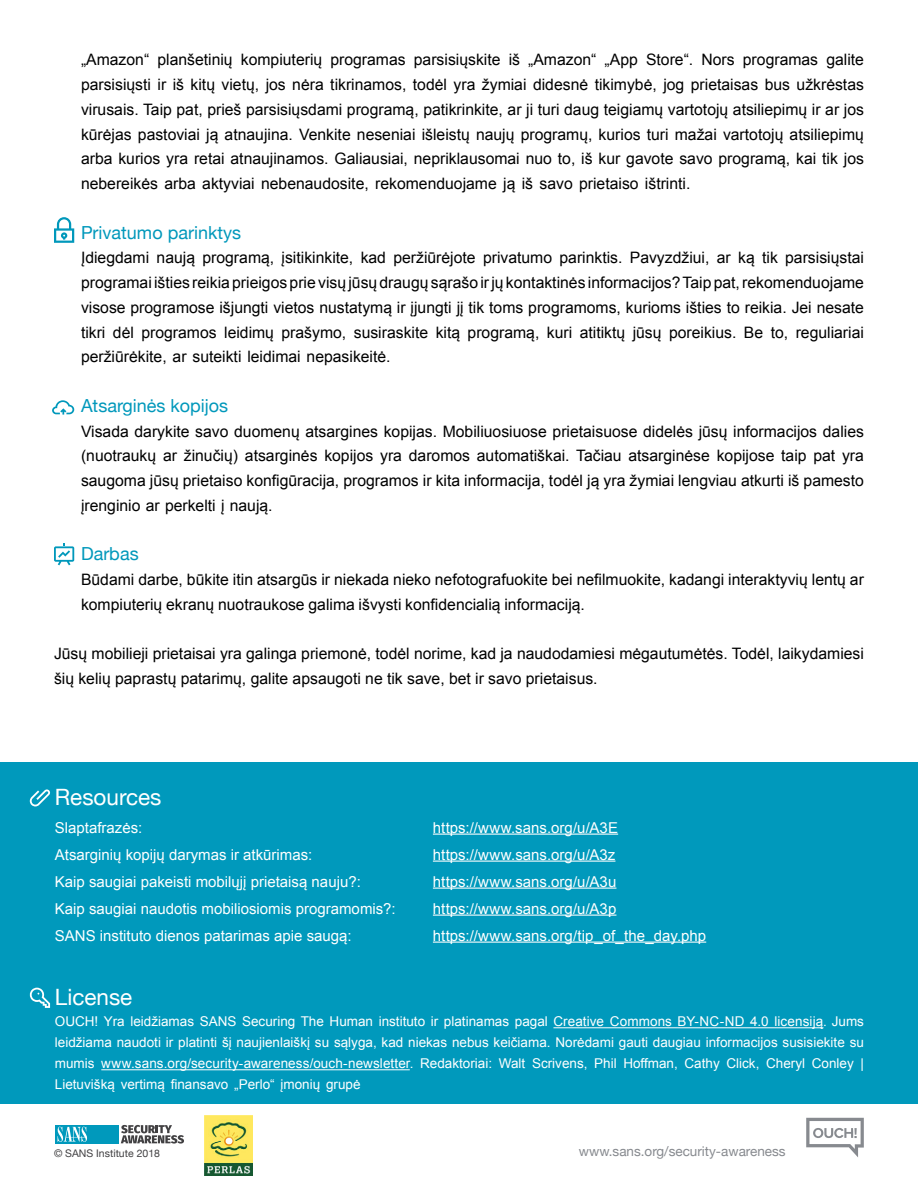
<style>
.page{position:relative;width:918px;height:1188px;background:#fff}
.page>*{position:absolute;margin:0;border:0;box-sizing:border-box;transform-origin:0 0}
.t1{font:22.5px "Helvetica Neue";color:#fff}
.t2{font:18px "Helvetica Neue";color:#0098bb}
.t3{font:15.75px/24.8px "Arial";color:#000}
.t4{font:15px "Arial";color:#fff}
.t5{font:13.5px/21px "Arial";color:#fff;text-align:right}
.t6{font:13.5px "Helvetica Neue";color:#878a8f}
.t7{font:10.5px "Helvetica Neue";color:#414042}
.s1{font-family:"Proxima Nova"}
</style>
<div class="page">
<div style="left:0;top:762px;width:918px;height:342px;background:#0099bc"></div>
<hr style="left:433px;top:834px;width:185px;height:1px;background:#fff">
<hr style="left:433px;top:861px;width:182px;height:1px;background:#fff">
<hr style="left:433px;top:888px;width:183px;height:1px;background:#fff">
<hr style="left:433px;top:915px;width:183px;height:1px;background:#fff">
<hr style="left:433px;top:942px;width:273px;height:1px;background:#fff">
<hr style="left:553px;top:1027px;width:270px;height:1px;background:#fff">
<hr style="left:101px;top:1069px;width:309px;height:1px;background:#fff">
<svg style="left:806px;top:1118px;width:58px;height:39px"></svg>
<svg style="left:121px;top:1125px;width:63px;height:19px"></svg>
<div style="left:56px;top:1125px;width:63px;height:19px;background:#0099bc"></div>
<svg style="left:58px;top:1127px;width:29px;height:15px"></svg>
<svg style="left:30px;top:789px;width:20px;height:17px"></svg>
<svg style="left:29px;top:988px;width:21px;height:20px"></svg>
<svg style="left:54px;top:543px;width:20px;height:22px"></svg>
<svg style="left:54px;top:217px;width:20px;height:26px"></svg>
<img style="left:205px;top:1115px;width:47px;height:61px">
<svg style="left:52px;top:400px;width:22px;height:15px"></svg>
<p class="t3" style="left:81px;top:48px;width:784px">„Amazon“<br>parsisiųsti ir iš kitų vietų, jos nėra tikrinamos, todėl yra žymiai didesnė tikimybė, jog prietaisas bus užkrėstas virusais. Taip pat, prieš parsisiųsdami programą, patikrinkite, ar ji turi daug teigiamų vartotojų atsiliepimų ir ar jos kūrėjas pastoviai ją atnaujina. Venkite neseniai išleistų naujų programų, kurios turi mažai vartotojų atsiliepimų arba kurios yra retai atnaujinamos. Galiausiai, nepriklausomai nuo to iš, kur gavote savo programą, kai tik jos nebereikės arba aktyviai nebenaudosite, rekomenduojame ją iš savo prietaiso ištrinti.</p>
<p class="t2" style="left:81px;top:219px;width:162px">Privatumo parinktys</p>
<p class="t3" style="left:785px;top:246px;width:80px">parsisiųstai</p>
<p class="t3" style="left:528px;top:48px;width:111px">„Amazon“ „App</p>
<p class="t3" style="left:646px;top:48px;width:49px">Store .“</p>
<p class="t3" style="left:157px;top:48px;width:77px">planšetinių</p>
<p class="t3" style="left:509px;top:48px;width:13px">iš</p>
<p class="t3" style="left:241px;top:48px;width:83px">kompiuterių</p>
<p class="t3" style="left:414px;top:48px;width:88px">parsisiųskite</p>
<p class="t3" style="left:702px;top:48px;width:35px">Nors</p>
<p class="t3" style="left:826px;top:48px;width:39px">galite</p>
<p class="t3" style="left:330px;top:48px;width:77px">programas</p>
<p class="t3" style="left:743px;top:48px;width:77px">programas</p>
<p class="t3" style="left:393px;top:246px;width:84px">peržiūrėjote</p>
<p class="t3" style="left:630px;top:246px;width:81px">Pavyzdžiui,</p>
<p class="t3" style="left:81px;top:246px;width:70px">Įdiegdami</p>
<p class="t3" style="left:81px;top:270px;width:784px">programaiištiesreikiaprieigosprievisųjūsųdraugųsąrašo jųir kontaktinėsinformacijos?Taippat,rekomenduojame</p>
<p class="t3" style="left:81px;top:295px;width:784px">visose programose išjungti vietos nustatymą ir įjungti jį tik toms programoms, kurioms išties to reikia. Jei nesate</p>
<p class="t3" style="left:796px;top:320px;width:70px">reguliariai</p>
<p class="t3" style="left:157px;top:246px;width:40px">naują</p>
<p class="t3" style="left:282px;top:246px;width:73px">įsitikinkite,</p>
<p class="t3" style="left:361px;top:246px;width:27px">kad</p>
<p class="t3" style="left:483px;top:246px;width:71px">privatumo</p>
<p class="t3" style="left:560px;top:246px;width:65px">parinktis.</p>
<p class="t3" style="left:738px;top:246px;width:18px">ką</p>
<p class="t3" style="left:762px;top:246px;width:17px">tik</p>
<p class="t3" style="left:202px;top:246px;width:73px">programą,</p>
<p class="t3" style="left:717px;top:246px;width:16px">ar</p>
<p class="t3" style="left:282px;top:320px;width:66px">prašymo,</p>
<p class="t3" style="left:81px;top:320px;width:311px">tikri<br>peržiūrėkite, ar suteikti leidimai nepasikeitė.</p>
<p class="t2" style="left:81px;top:393px;width:149px">Atsarginės kopijos</p>
<p class="t3" style="left:81px;top:419px;width:784px;text-align:justify">Visada darykite savo duomenų atsargines kopijas. Mobiliuosiuose prietaisuose didelės jūsų informacijos dalies (nuotraukų ar žinučių) atsarginės kopijos yra daromos automatiškai. Tačiau atsarginėse kopijose taip pat yra saugoma jūsų prietaiso konfigūracija, programos ir kita informacija, todėl ją yra žymiai lengviau atkurti iš pamesto įrenginio ar perkelti į naują.</p>
<p class="t2" style="left:81px;top:541px;width:59px">Darbas</p>
<p class="t3" style="left:81px;top:567px;width:784px">Būdami darbe, būkite itin atsargūs ir niekada nieko nefotografuokite bei nefilmuokite, kadangi interaktyvių lentų ar kompiuterių ekranų nuotraukose galima išvysti konfidencialią informaciją.</p>
<p class="t3" style="left:54px;top:642px;width:811px">Jūsų mobilieji prietaisai yra galinga priemonė, todėl norime, kad ja naudodamiesi mėgautumėtės. Todėl, laikydamiesi šių kelių paprastų patarimų, galite apsaugoti ne tik save, bet ir savo prietaisus.</p>
<p class="t3" style="left:113px;top:320px;width:23px">dėl</p>
<p class="t3" style="left:224px;top:320px;width:51px">leidimų</p>
<p class="t3" style="left:354px;top:320px;width:76px">susiraskite</p>
<p class="t3" style="left:436px;top:320px;width:26px">kitą</p>
<p class="t3" style="left:547px;top:320px;width:27px">kuri</p>
<p class="t3" style="left:580px;top:320px;width:47px">atitiktų</p>
<p class="t3" style="left:633px;top:320px;width:30px">jūsų</p>
<p class="t3" style="left:669px;top:320px;width:69px">poreikius.</p>
<p class="t3" style="left:744px;top:320px;width:21px">Be</p>
<p class="t3" style="left:771px;top:320px;width:19px">to,</p>
<p class="t3" style="left:141px;top:320px;width:77px">programos</p>
<p class="t3" style="left:468px;top:320px;width:73px">programą,</p>
<h1 class="t1" style="left:55px;top:781px;width:108px">Resources</h1>
<p class="t4" style="left:55px;top:817px;width:89px">Slaptafrazės:</p>
<p class="t4" style="left:433px;top:817px;width:187px">https: / / w w w . s a n s . o r g A/u/ E3</p>
<p class="t4" style="left:55px;top:844px;width:259px">Atsarginių kopijų darymas ir atkūrimas:</p>
<p class="t4" style="left:433px;top:844px;width:184px">https: / / w w w . s a n s . o r g A/u/ z3</p>
<p class="t4" style="left:55px;top:871px;width:307px">Kaip saugiai pakeisti mobilųjį prietaisą nauju :?</p>
<p class="t4" style="left:433px;top:871px;width:185px">https: / / w w w . s a n s . o r g A/u/ u3</p>
<p class="t4" style="left:55px;top:898px;width:342px">Kaip saugiai naudotis mobiliosiomis programomis :?</p>
<p class="t4" style="left:433px;top:898px;width:185px">https: / / w w w . s a n s . o r g A/u/ p3</p>
<p class="t4" style="left:55px;top:925px;width:298px">SANS instituto dienos patarimas apie saugą:</p>
<p class="t4" style="left:433px;top:925px;width:275px">https://www.sans.org/tip_of_the_day.php</p>
<h1 class="t1" style="left:55px;top:981px;width:79px">License</h1>
<p class="t5" style="left:55px;top:1011px;width:811px">OUCH! Yra leidžiamas SANS Securing The Human instituto ir platinamas pagal Creative Commons BY-NC-ND 4.0 licensiją<span class="s1">.</span> Jums leidžiama naudoti ir platinti šį naujienlaiškį su sąlyga, kad niekas nebus keičiama. Norėdami gauti daugiau informacijos susisiekite su |</p>
<p class="t5" style="left:101px;top:1053px;width:314px">www.sans.org/security-awareness/ouch-newsletter.</p>
<p class="t5" style="left:532px;top:1053px;width:57px">Scrivens,</p>
<p class="t5" style="left:623px;top:1053px;width:56px">Hoffman,</p>
<p class="t5" style="left:685px;top:1053px;width:37px">Cathy</p>
<p class="t5" style="left:726px;top:1053px;width:34px">Click,</p>
<p class="t5" style="left:766px;top:1053px;width:41px">Cheryl</p>
<p class="t5" style="left:812px;top:1053px;width:44px">Conley</p>
<p class="t5" style="left:420px;top:1053px;width:74px">Redaktoriai:</p>
<p class="t5" style="left:499px;top:1053px;width:28px">Walt</p>
<p class="t5" style="left:594px;top:1053px;width:24px">Phil</p>
<p class="t5" style="left:55px;top:1053px;width:307px;text-align:left">mumis<br>Lietuvišką vertimą finansavo „Perlo“ įmonių grupė</p>
<p class="t7" style="left:54px;top:1145px;width:108px">© SANS Institute 2018</p>
<p class="t6" style="left:579px;top:1142px;width:208px">www.sans.org/security-awareness</p>
</div>
